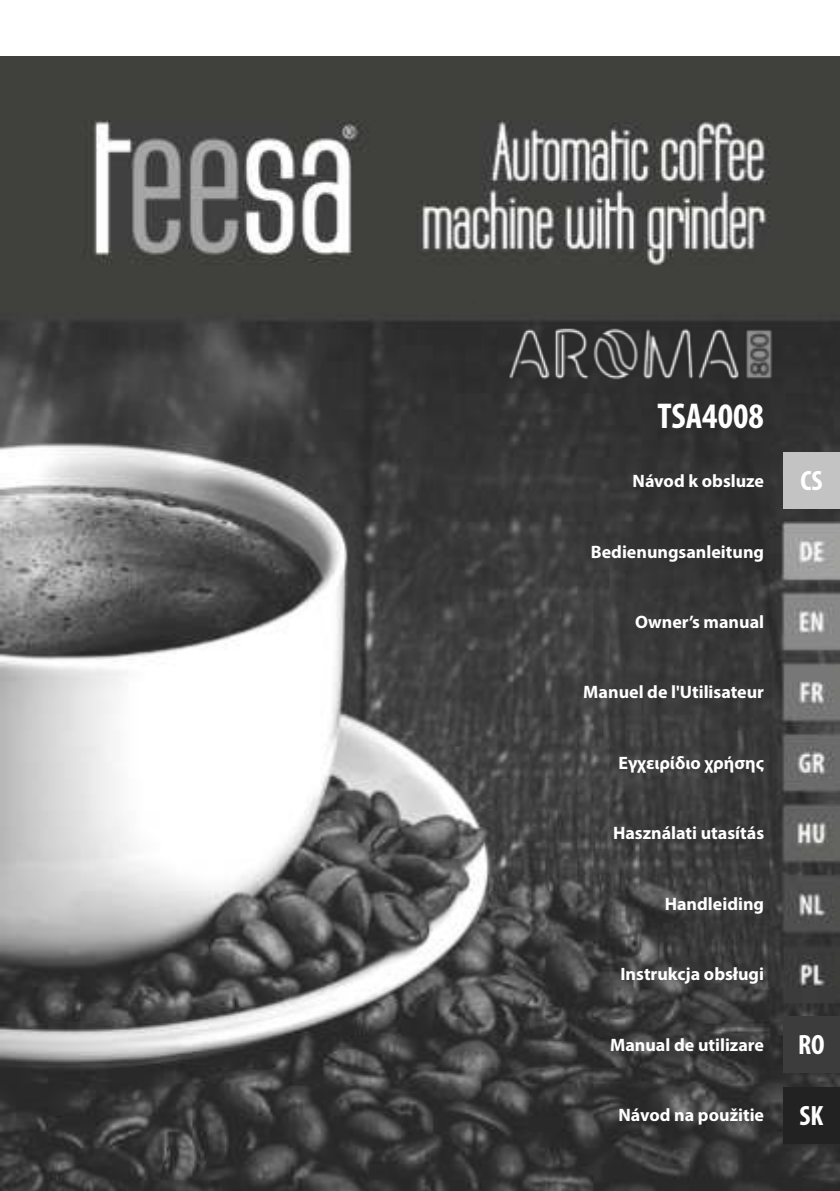
<style>
.page{position:relative;width:840px;height:1191px;background:#fff}
.page>*{position:absolute;margin:0;border:0;box-sizing:border-box;transform-origin:0 0}
.t1{font:700 condensed 36px "Myriad Pro";color:#fff}
.t2{font:700 condensed 28px "Myriad Pro";color:#fff}
.t3{font:700 18px "Myriad Pro";color:#fff}
</style>
<div class="page">
<img style="left:0;top:57px;width:839px;height:1134px">
<div style="left:782px;top:452px;width:57px;height:57px;background:#c3c3c3"></div>
<div style="left:782px;top:1016px;width:57px;height:57px;background:#3c3c3c"></div>
<div style="left:782px;top:1086px;width:57px;height:57px;background:#222"></div>
<img style="left:471px;top:303px;width:317px;height:100px">
<h1 class="t1" style="left:657px;top:394px;width:108px">TSA4008</h1>
<p class="t3" style="left:632px;top:471px;width:133px">Návod k obsluze</p>
<p class="t3" style="left:590px;top:542px;width:175px">Bedienungsanleitung</p>
<p class="t3" style="left:634px;top:612px;width:130px">Owner’s manual</p>
<p class="t3" style="left:583px;top:682px;width:182px">Manuel de l'Utilisateur</p>
<p class="t3" style="left:618px;top:753px;width:147px">Εγχειρίδιο χρήσης</p>
<p class="t3" style="left:612px;top:823px;width:152px">Használati utasítás</p>
<p class="t3" style="left:664px;top:894px;width:101px">Handleiding</p>
<p class="t3" style="left:620px;top:964px;width:145px">Instrukcja obsługi</p>
<p class="t3" style="left:609px;top:1035px;width:155px">Manual de utilizare</p>
<p class="t3" style="left:618px;top:1105px;width:147px">Návod na použitie</p>
<h2 class="t2" style="left:799px;top:464px;width:24px">CS</h2>
<h2 class="t2" style="left:797px;top:1028px;width:28px">RO</h2>
<h2 class="t2" style="left:799px;top:1098px;width:25px">SK</h2>
</div>
